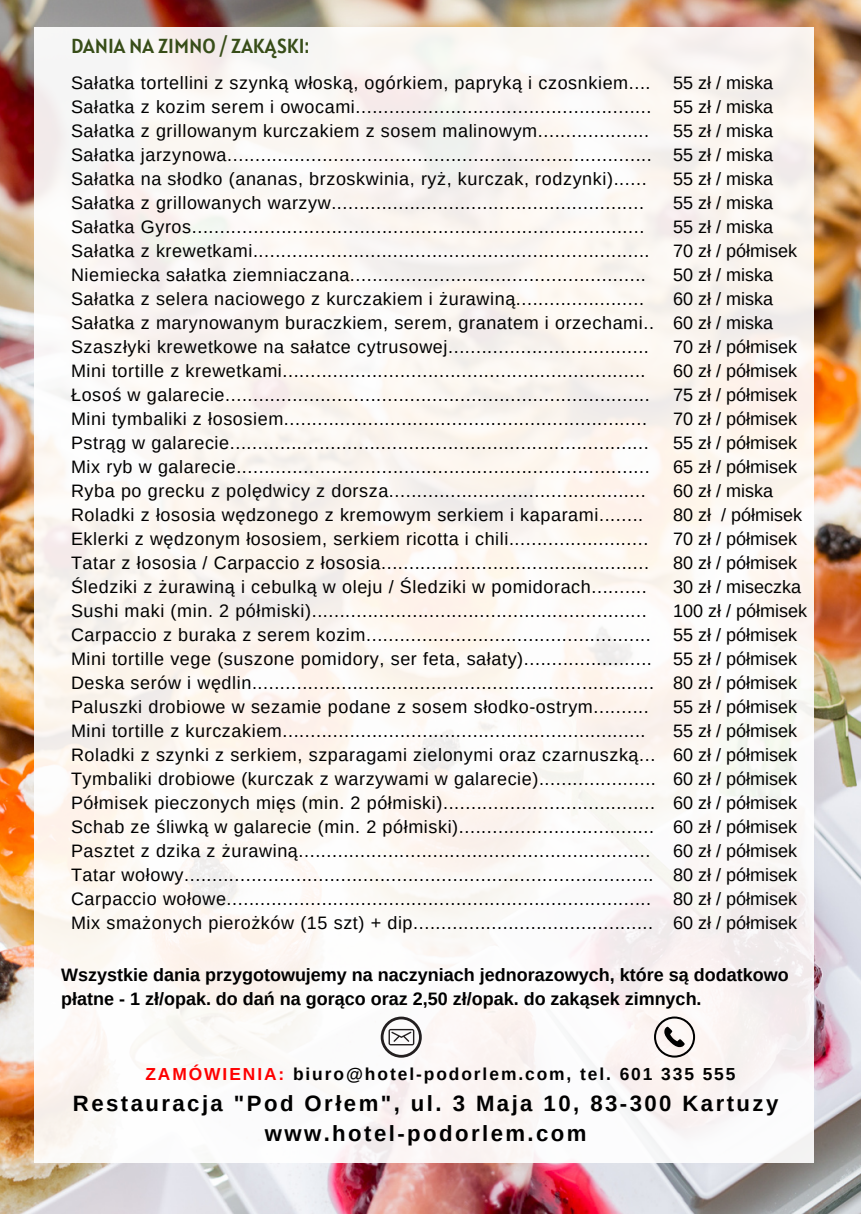
<style>
.page{position:relative;width:861px;height:1214px;background:#fff}
.page>*{position:absolute;margin:0;border:0;box-sizing:border-box;transform-origin:0 0}
.t1{font:700 22.2px/30px "Arimo";letter-spacing:.11em;color:#000;text-align:center}
.t2{font:20.2px "Alatsi";color:#374d18}
.t3{font:18px "Arimo";letter-spacing:.035em;color:#000}
.t4{font:18px "Arimo";color:#000}
.t5{font:700 18px/24px "Arimo";color:#000}
.t6{font:700 17.4px "Arimo";letter-spacing:.11em;color:#000}
.s1{color:#f00}
</style>
<div class="page">
<img style="left:0;top:0;width:861px;height:1213px">
<div style="left:34px;top:27px;width:780px;height:1135px;background:#fcf7f3"></div>
<svg style="left:381px;top:1016px;width:41px;height:41px"></svg>
<svg style="left:654px;top:1016px;width:41px;height:41px"></svg>
<p class="t2" style="left:71px;top:33px;width:239px">DANIA NA ZIMNO / ZAKĄSKI:</p>
<p class="t3" style="left:71px;top:72px;width:581px">Sałatka tortellini z szynką włoską, ogórkiem, papryką i czosnkiem....</p>
<p class="t3" style="left:71px;top:96px;width:582px">Sałatka z kozim serem i owocami.....................................................</p>
<p class="t3" style="left:71px;top:120px;width:580px">Sałatka z grillowanym kurczakiem z sosem malinowym....................</p>
<p class="t3" style="left:71px;top:144px;width:582px">Sałatka jarzynowa............................................................................</p>
<p class="t3" style="left:71px;top:168px;width:577px">Sałatka na słodko (ananas, brzoskwinia, ryż, kurczak, rodzynki)......</p>
<p class="t3" style="left:71px;top:192px;width:575px">Sałatka z grillowanych warzyw........................................................</p>
<p class="t3" style="left:71px;top:216px;width:575px">Sałatka Gyros.................................................................................</p>
<p class="t3" style="left:71px;top:240px;width:580px">Sałatka z krewetkami.......................................................................</p>
<p class="t3" style="left:71px;top:264px;width:576px">Niemiecka sałatka ziemniaczana.....................................................</p>
<p class="t3" style="left:71px;top:288px;width:574px">Sałatka z selera naciowego z kurczakiem i żurawiną.......................</p>
<p class="t3" style="left:71px;top:312px;width:585px">Sałatka z marynowanym buraczkiem, serem, granatem i orzechami..</p>
<p class="t3" style="left:71px;top:336px;width:579px">Szaszłyki krewetkowe na sałatce cytrusowej....................................</p>
<p class="t3" style="left:71px;top:360px;width:576px">Mini tortille z krewetkami.................................................................</p>
<p class="t3" style="left:71px;top:384px;width:580px">Łosoś w galarecie............................................................................</p>
<p class="t3" style="left:71px;top:408px;width:577px">Mini tymbaliki z łososiem.................................................................</p>
<p class="t3" style="left:71px;top:432px;width:579px">Pstrąg w galarecie...........................................................................</p>
<p class="t3" style="left:71px;top:456px;width:580px">Mix ryb w galarecie..........................................................................</p>
<p class="t3" style="left:71px;top:480px;width:576px">Ryba po grecku z polędwicy z dorsza..............................................</p>
<p class="t3" style="left:71px;top:504px;width:574px">Roladki z łososia wędzonego z kremowym serkiem i kaparami........</p>
<p class="t3" style="left:71px;top:528px;width:579px">Eklerki z wędzonym łososiem, serkiem ricotta i chili.........................</p>
<p class="t3" style="left:71px;top:552px;width:580px">Tatar z łososia / Carpaccio z łososia................................................</p>
<p class="t3" style="left:71px;top:576px;width:577px">Śledziki z żurawiną i cebulką w oleju / Śledziki w pomidorach..........</p>
<p class="t3" style="left:71px;top:600px;width:577px">Sushi maki (min. 2 półmiski)............................................................</p>
<p class="t3" style="left:71px;top:624px;width:581px">Carpaccio z buraka z serem kozim...................................................</p>
<p class="t3" style="left:71px;top:648px;width:582px">Mini tortille vege (suszone pomidory, ser feta, sałaty).......................</p>
<p class="t3" style="left:71px;top:672px;width:585px">Deska serów i wędlin........................................................................</p>
<p class="t3" style="left:71px;top:696px;width:579px">Paluszki drobiowe w sezamie podane z sosem słodko-ostrym..........</p>
<p class="t3" style="left:71px;top:720px;width:576px">Mini tortille z kurczakiem.................................................................</p>
<p class="t3" style="left:71px;top:744px;width:586px">Roladki z szynki z serkiem, szparagami zielonymi oraz czarnuszką...</p>
<p class="t3" style="left:71px;top:768px;width:586px">Tymbaliki drobiowe (kurczak z warzywami w galarecie).....................</p>
<p class="t3" style="left:71px;top:792px;width:586px">Półmisek pieczonych mięs (min. 2 półmiski)......................................</p>
<p class="t3" style="left:71px;top:816px;width:585px">Schab ze śliwką w galarecie (min. 2 półmiski)...................................</p>
<p class="t3" style="left:71px;top:840px;width:581px">Pasztet z dzika z żurawiną...............................................................</p>
<p class="t3" style="left:71px;top:864px;width:584px">Tatar wołowy....................................................................................</p>
<p class="t3" style="left:71px;top:888px;width:582px">Carpaccio wołowe............................................................................</p>
<p class="t3" style="left:71px;top:912px;width:584px">Mix smażonych pierożków (15 szt) + dip...........................................</p>
<p class="t4" style="left:673px;top:72px;width:101px">55 zł / miska</p>
<p class="t4" style="left:673px;top:96px;width:101px">55 zł / miska</p>
<p class="t4" style="left:673px;top:120px;width:101px">55 zł / miska</p>
<p class="t4" style="left:673px;top:144px;width:101px">55 zł / miska</p>
<p class="t4" style="left:673px;top:168px;width:101px">55 zł / miska</p>
<p class="t4" style="left:673px;top:192px;width:101px">55 zł / miska</p>
<p class="t4" style="left:673px;top:216px;width:101px">55 zł / miska</p>
<p class="t4" style="left:673px;top:240px;width:125px">70 zł / półmisek</p>
<p class="t4" style="left:673px;top:264px;width:101px">50 zł / miska</p>
<p class="t4" style="left:673px;top:288px;width:101px">60 zł / miska</p>
<p class="t4" style="left:673px;top:312px;width:101px">60 zł / miska</p>
<p class="t4" style="left:673px;top:336px;width:125px">70 zł / półmisek</p>
<p class="t4" style="left:673px;top:360px;width:125px">60 zł / półmisek</p>
<p class="t4" style="left:673px;top:384px;width:125px">75 zł / półmisek</p>
<p class="t4" style="left:673px;top:408px;width:125px">70 zł / półmisek</p>
<p class="t4" style="left:673px;top:432px;width:125px">55 zł / półmisek</p>
<p class="t4" style="left:673px;top:456px;width:125px">65 zł / półmisek</p>
<p class="t4" style="left:673px;top:480px;width:101px">60 zł / miska</p>
<p class="t4" style="left:673px;top:504px;width:131px">80 zł / półmisek</p>
<p class="t4" style="left:673px;top:528px;width:125px">70 zł / półmisek</p>
<p class="t4" style="left:673px;top:552px;width:125px">80 zł / półmisek</p>
<p class="t4" style="left:673px;top:576px;width:129px">30 zł / miseczka</p>
<p class="t4" style="left:673px;top:600px;width:135px">100 zł / półmisek</p>
<p class="t4" style="left:673px;top:624px;width:125px">55 zł / półmisek</p>
<p class="t4" style="left:673px;top:648px;width:125px">55 zł / półmisek</p>
<p class="t4" style="left:673px;top:672px;width:125px">80 zł / półmisek</p>
<p class="t4" style="left:673px;top:696px;width:125px">55 zł / półmisek</p>
<p class="t4" style="left:673px;top:720px;width:125px">55 zł / półmisek</p>
<p class="t4" style="left:673px;top:744px;width:125px">60 zł / półmisek</p>
<p class="t4" style="left:673px;top:768px;width:125px">60 zł / półmisek</p>
<p class="t4" style="left:673px;top:792px;width:125px">60 zł / półmisek</p>
<p class="t4" style="left:673px;top:816px;width:125px">60 zł / półmisek</p>
<p class="t4" style="left:673px;top:840px;width:125px">60 zł / półmisek</p>
<p class="t4" style="left:673px;top:864px;width:125px">80 zł / półmisek</p>
<h3 class="t4" style="left:673px;top:888px;width:125px">80 zł / półmisek</h3>
<p class="t4" style="left:673px;top:912px;width:125px">60 zł / półmisek</p>
<h3 class="t5" style="left:61px;top:962px;width:729px">Wszystkie dania przygotowujemy na naczyniach jednorazowych, które są dodatkowo płatne - 1 zł/opak. do dań na gorąco oraz 2,50 zł/opak. do zakąsek zimnych.</h3>
<h1 class="t6" style="left:145px;top:1064px;width:592px"><span class="s1">ZAMÓWIENIA:</span> biuro@hotel-podorlem.com, tel. 601 335 555</h1>
<p class="t1" style="left:73px;top:1088px;width:707px">Restauracja "Pod Orłem", ul. 3 Maja 10, 83-300 Kartuzy www.hotel-podorlem.com</p>
</div>
